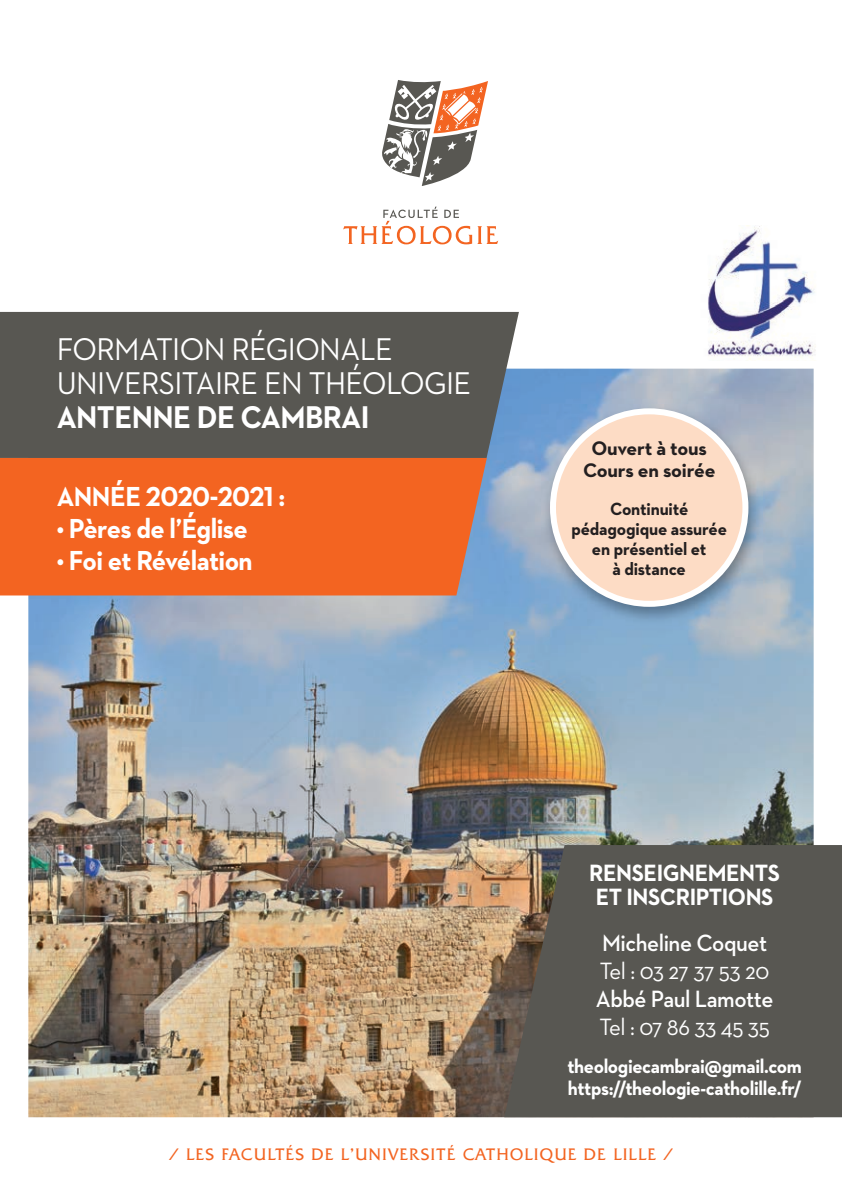
<style>
.page{position:relative;width:842px;height:1191px;background:#fff}
.page>*{position:absolute;margin:0;border:0;box-sizing:border-box;transform-origin:0 0}
.t1{font:32px/34px "Neutraface 2 Text";letter-spacing:-.02em;color:#fff;scale:.95 1}
.t2{font:700 32px "Neutraface 2 Text";letter-spacing:-.02em;color:#fff;scale:.95 1}
.t3{font:700 28px "Neutraface 2 Text";letter-spacing:-.02em;color:#fff;scale:.95 1}
.t4{font:600 24px "Neutraface 2 Text";letter-spacing:-.02em;color:#fff;scale:.95 1}
.t5{font:700 24px/24px "Neutraface 2 Text";letter-spacing:-.02em;color:#fff;scale:.95 1}
.t6{font:24px "Neutraface 2 Text";letter-spacing:-.02em;color:#fff;scale:.95 1}
.t7{font:700 20px/22px "Neutraface 2 Text";letter-spacing:-.02em;color:#fff;scale:.95 1}
.t8{font:700 20px/22px "Neutraface 2 Text";letter-spacing:-.01em;color:#231f20;text-align:center}
.t9{font:700 18px/20px "Neutraface 2 Text";letter-spacing:-.01em;color:#231f20;text-align:center;scale:.96 1}
.t10{font:300 16px "Quadrat Serial";letter-spacing:.1em;color:#f36421}
</style>
<div class="page">
<img style="left:28px;top:369px;width:786px;height:748px">
<svg style="left:343px;top:207px;width:155px;height:37px"></svg>
<svg style="left:382px;top:80px;width:106px;height:106px"></svg>
<div style="left:0;top:312px;width:519px;height:146px;background:#585752"></div>
<div style="left:0;top:458px;width:487px;height:137px;background:#f36421"></div>
<img style="left:542px;top:404px;width:221px;height:221px">
<div style="left:553px;top:411px;width:192px;height:193px;background:#fddcc5;border-radius:50%"></div>
<div style="left:550px;top:408px;width:198px;height:199px;border:6px solid #fff;border-radius:50%"></div>
<svg style="left:504px;top:845px;width:338px;height:272px;background:#5c5952"></svg>
<img style="left:708px;top:225px;width:108px;height:135px">
<h1 class="t1" style="left:57px;top:331px;width:438px">FORMATION RÉGIONALE<br>UNIVERSITAIRE EN THÉOLOGIE</h1>
<h1 class="t2" style="left:57px;top:396px;width:331px">ANTENNE DE CAMBRAI</h1>
<h2 class="t3" style="left:57px;top:478px;width:242px">ANNÉE 2020-2021 :</h2>
<h2 class="t3" style="left:57px;top:510px;width:203px">• Pères de l’Église</h2>
<h2 class="t3" style="left:57px;top:542px;width:208px">• Foi et Révélation</h2>
<p class="t8" style="left:583px;top:437px;width:134px">Ouvert à tous<br>Cours en soirée</p>
<p class="t9" style="left:571px;top:499px;width:163px">Continuité pédagogique assurée en présentiel et<br>à distance</p>
<p class="t5" style="left:589px;top:860px;width:202px">RENSEIGNEMENTS<br>ET INSCRIPTIONS</p>
<p class="t4" style="left:602px;top:927px;width:175px">Micheline Coquet</p>
<p class="t6" style="left:600px;top:955px;width:180px">Tel : 03 27 37 53 20</p>
<p class="t4" style="left:596px;top:983px;width:188px">Abbé Paul Lamotte</p>
<p class="t6" style="left:599px;top:1011px;width:181px">Tel : 07 86 33 45 35</p>
<p class="t7" style="left:567px;top:1054px;width:248px">theologiecambrai@gmail.com https://theologie-catholille.fr/</p>
<p class="t10" style="left:170px;top:1145px;width:505px">/ LES FACULTÉS DE L’UNIVERSITÉ CATHOLIQUE DE LILLE /</p>
</div>
